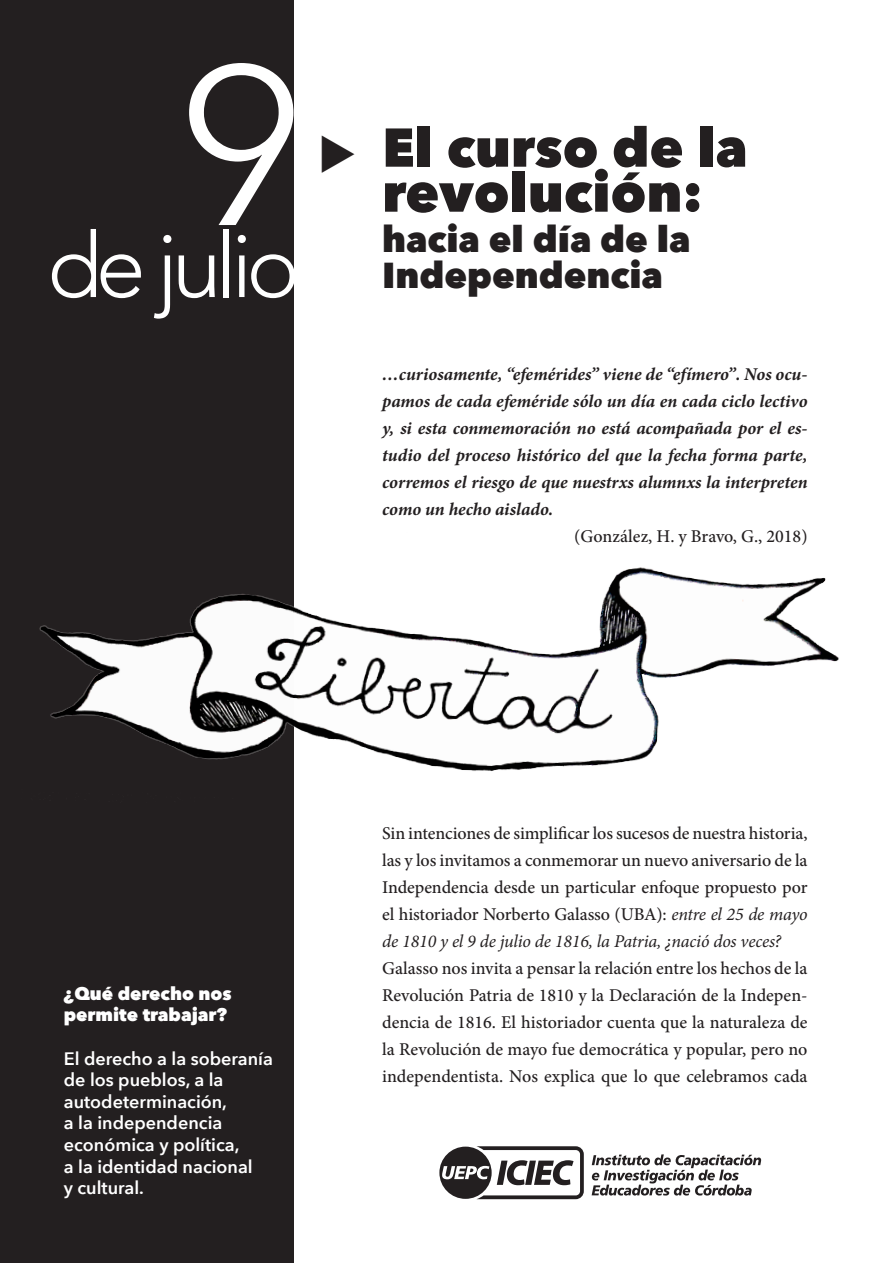
<style>
.page{position:relative;width:893px;height:1263px;background:#fff}
.page>*{position:absolute;margin:0;border:0;box-sizing:border-box;transform-origin:0 0}
.t1{font:300 225px "Avenir";color:#fff}
.t2{font:300 90px "Avenir";letter-spacing:-.07em;color:#fff}
.t3{font:800 54px/45px "Avenir Next";color:#231f20}
.t4{font:800 36px/36px "Avenir Next";color:#231f20}
.t5{font:500 18px/27px "Minion Pro";letter-spacing:-.005em;color:#231f20;text-align:justify}
.t6{font:italic 700 18px/27px "Minion Pro";letter-spacing:-.005em;color:#231f20;text-align:justify}
.t7{font:600 18px/21.6px "Avenir Next";color:#fff}
.t8{font:800 18px/21.6px "Avenir Next";color:#fff}
.s1{font-weight:400;font-style:italic}
</style>
<div class="page">
<div style="left:0;top:0;width:293px;height:1263px;background:#231f20"></div>
<svg style="left:439px;top:1146px;width:145px;height:53px"></svg>
<svg style="left:592px;top:1154px;width:169px;height:41px"></svg>
<img style="left:39px;top:532px;width:800px;height:271px">
<p class="t1" style="left:183px;top:14px;width:119px">9</p>
<p class="t2" style="left:47px;top:213px;width:254px">de julio</p>
<p class="t3" style="left:382px;top:125px;width:367px">El curso de la revolución:</p>
<p class="t4" style="left:382px;top:221px;width:310px">hacia el día de la<br>Independencia</p>
<p class="t6" style="left:382px;top:360px;width:427px">…curiosamente, “efemérides” viene de “efímero”. Nos ocu&shy;pamos de cada efeméride sólo un día en cada ciclo lectivo y, si esta conmemoración no está acompañada por el es&shy;tudio del proceso histórico del que la fecha forma parte, corremos el riesgo de que nuestrxs alumnxs la interpreten como un hecho aislado.</p>
<p class="t5" style="left:574px;top:522px;width:235px">(González, H. y Bravo, G., 2018)</p>
<p class="t8" style="left:64px;top:982px;width:169px">¿Qué derecho nos permite trabajar?</p>
<p class="t7" style="left:64px;top:1047px;width:211px">El derecho a la soberanía de los pueblos, a la autodeterminación,<br>a la independencia económica y política,<br>a la identidad nacional<br>y cultural.</p>
<p class="t5" style="left:382px;top:819px;width:427px">Sin intenciones de simplificar los sucesos de nuestra historia, las y los invitamos a conmemorar un nuevo aniversario de la Independencia desde un particular enfoque propuesto por el historiador Norberto Galasso (UBA): <span class="s1">entre el 25 de mayo de 1810 y el 9 de julio de 1816, la Patria, ¿nació dos veces?</span></p>
<p class="t5" style="left:382px;top:954px;width:427px">Galasso nos invita a pensar la relación entre los hechos de la Revolución Patria de 1810 y la Declaración de la Indepen&shy;dencia de 1816. El historiador cuenta que la naturaleza de la Revolución de mayo fue democrática y popular, pero no independentista. Nos explica que lo que celebramos cada</p>
</div>
